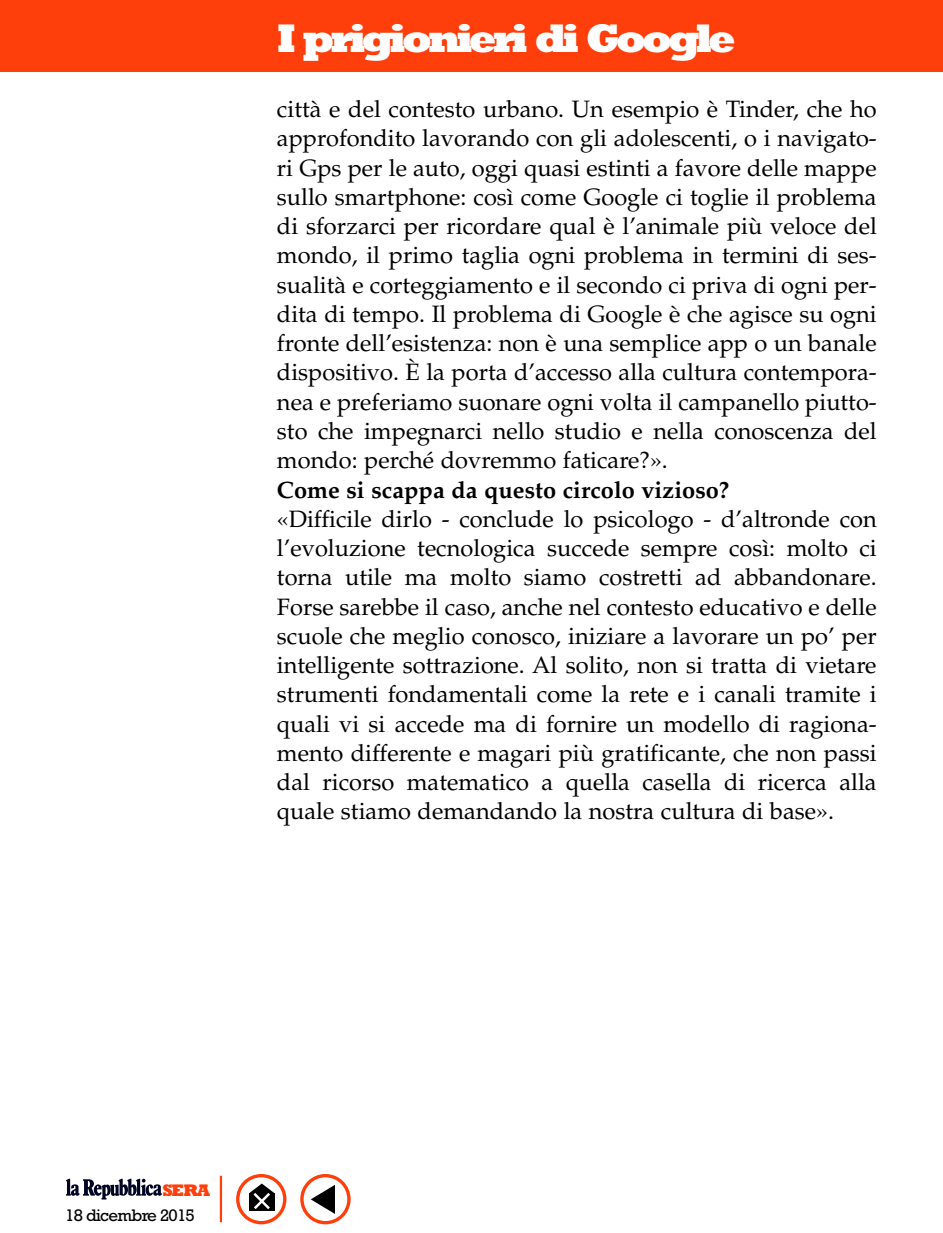
<style>
.page{position:relative;width:943px;height:1233px;background:#fff}
.page>*{position:absolute;margin:0;border:0;box-sizing:border-box;transform-origin:0 0}
.t1{font:800 40.5px "Rockwell";letter-spacing:-.105em;color:#fff}
.t2{font:23.62px/29.2px "Palatino";color:#000;text-align:justify}
.t3{font:700 23.62px "Palatino";color:#000}
.t4{font:17.1px "Rockwell";letter-spacing:-.045em;color:#000}
.t5{font:800 17.1px "Rockwell";color:#ff3f0b}
</style>
<div class="page">
<div style="left:0;top:0;width:943px;height:72px;background:#ff3f0b"></div>
<svg style="left:66px;top:1178px;width:96px;height:21px"></svg>
<hr style="left:220px;top:1175px;width:2px;height:47px;background:#ff3f0b">
<svg style="left:236px;top:1174px;width:50px;height:50px"></svg>
<svg style="left:300px;top:1174px;width:51px;height:50px"></svg>
<h1 class="t1" style="left:277px;top:25px;width:460px">I prigionieri di Google</h1>
<p class="t2" style="left:277px;top:97px;width:601px">città e del contesto urbano. Un esempio è Tinder, che ho approfondito lavorando con gli adolescenti, o i navigato&shy;ri Gps per le auto, oggi quasi estinti a favore delle mappe sullo smartphone: così come Google ci toglie il problema di sforzarci per ricordare qual è l’animale più veloce del mondo, il primo taglia ogni problema in termini di ses&shy;sualità e corteggiamento e il secondo ci priva di ogni per&shy;dita di tempo. Il problema di Google è che agisce su ogni fronte dell’esistenza: non è una semplice app o un banale dispositivo. È la porta d’accesso alla cultura contempora&shy;nea e preferiamo suonare ogni volta il campanello piutto&shy;sto che impegnarci nello studio e nella conoscenza del mondo: perché dovremmo faticare?».</p>
<p class="t3" style="left:277px;top:480px;width:454px">Come si scappa da questo circolo vizioso?</p>
<p class="t2" style="left:277px;top:507px;width:601px">«Difficile dirlo - conclude lo psicologo - d’altronde con l’evoluzione tecnologica succede sempre così: molto ci torna utile ma molto siamo costretti ad abbandonare.<br>Forse sarebbe il caso, anche nel contesto educativo e delle scuole che meglio conosco, iniziare a lavorare un po’ per intelligente sottrazione. Al solito, non si tratta di vietare strumenti fondamentali come la rete e i canali tramite i quali vi si accede ma di fornire un modello di ragiona&shy;mento differente e magari più gratificante, che non passi dal ricorso matematico a quella casella di ricerca alla quale stiamo demandando la nostra cultura di base».</p>
<p class="t5" style="left:162px;top:1184px;width:49px">SERA</p>
<p class="t4" style="left:65px;top:1209px;width:131px">18 dicembre 2015</p>
</div>
